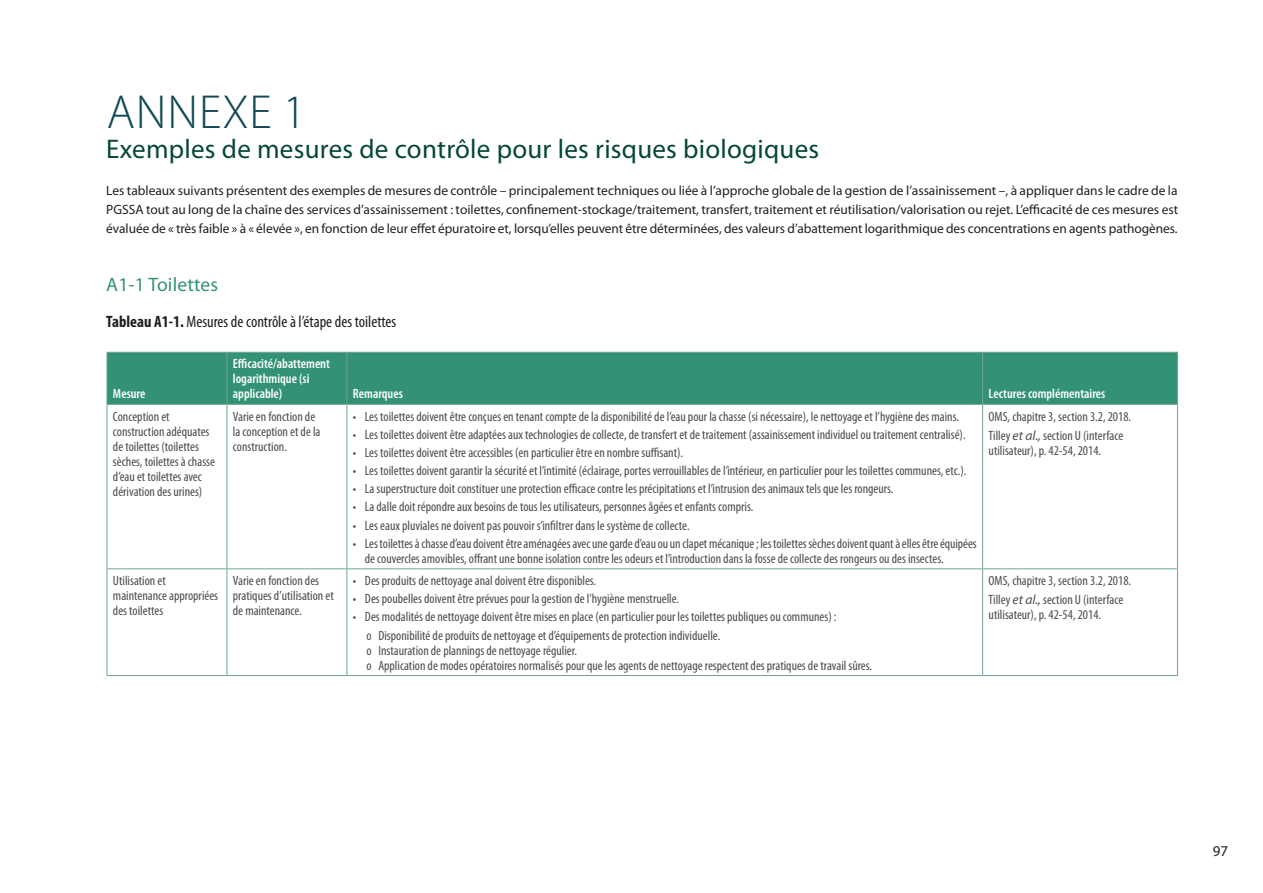
<style>
.page{position:relative;width:1263px;height:893px;background:#fff}
.page>*{position:absolute;margin:0;border:0;box-sizing:border-box;transform-origin:0 0}
.Title_level_1{font:300 48px "Myriad Pro";letter-spacing:.02em;color:#124956}
._1_1_header{font:27px "Myriad Pro";letter-spacing:.01em;color:#064737}
.Title_level_2_subheader{font:19.5px "Myriad Pro";letter-spacing:.01em;color:#339276}
.Table_title{font:condensed 16.5px "Myriad Pro";color:#231f20}
.t1{font:15px "Myriad Pro";color:#231f20}
.Table_text_bullet_1{font:condensed 13.5px/15px "Myriad Pro";color:#4b4c4d}
.Body_text{font:13.5px/18.8px "Myriad Pro";letter-spacing:-.005em;color:#231f20;text-align:justify}
.Table_text{font:condensed 13.5px/15px "Myriad Pro";color:#4b4c4d}
.Table_bullet_level_2{font:condensed 13.5px "Myriad Pro";color:#4b4c4d}
.Table_text-2{font:600 condensed 13.5px/15px "Myriad Pro";color:#fff}
.s1{font-weight:700}
.s2{font-style:italic;font-stretch:normal}
</style>
<div class="page">
<div style="left:108px;top:353px;width:1069px;height:51px;background:#339276"></div>
<svg style="left:108px;top:405px;width:1069px;height:270px"></svg>
<hr style="left:107px;top:352px;width:120px;height:1px;background:#6ea590">
<hr style="left:107px;top:353px;width:1px;height:51px;background:#6ea590">
<hr style="left:227px;top:352px;width:120px;height:1px;background:#6ea590">
<hr style="left:227px;top:353px;width:1px;height:51px;background:#6ea590">
<hr style="left:347px;top:352px;width:636px;height:1px;background:#6ea590">
<hr style="left:346px;top:353px;width:1px;height:51px;background:#6ea590">
<hr style="left:983px;top:352px;width:195px;height:1px;background:#6ea590">
<hr style="left:982px;top:353px;width:1px;height:51px;background:#6ea590">
<hr style="left:1177px;top:353px;width:1px;height:51px;background:#6ea590">
<hr style="left:107px;top:404px;width:120px;height:1px;background:#6ea590">
<hr style="left:107px;top:405px;width:1px;height:163px;background:#6ea590">
<hr style="left:227px;top:404px;width:120px;height:1px;background:#6ea590">
<hr style="left:227px;top:405px;width:1px;height:163px;background:#6ea590">
<hr style="left:347px;top:404px;width:636px;height:1px;background:#6ea590">
<hr style="left:346px;top:405px;width:1px;height:163px;background:#6ea590">
<hr style="left:983px;top:404px;width:195px;height:1px;background:#6ea590">
<hr style="left:982px;top:405px;width:1px;height:163px;background:#6ea590">
<hr style="left:1177px;top:405px;width:1px;height:163px;background:#6ea590">
<hr style="left:107px;top:568px;width:120px;height:1px;background:#6ea590">
<hr style="left:107px;top:569px;width:1px;height:106px;background:#6ea590">
<hr style="left:227px;top:568px;width:120px;height:1px;background:#6ea590">
<hr style="left:227px;top:569px;width:1px;height:106px;background:#6ea590">
<hr style="left:347px;top:568px;width:636px;height:1px;background:#6ea590">
<hr style="left:346px;top:569px;width:1px;height:106px;background:#6ea590">
<hr style="left:983px;top:568px;width:195px;height:1px;background:#6ea590">
<hr style="left:982px;top:569px;width:1px;height:106px;background:#6ea590">
<hr style="left:1177px;top:569px;width:1px;height:106px;background:#6ea590">
<hr style="left:107px;top:675px;width:120px;height:1px;background:#6ea590">
<hr style="left:227px;top:675px;width:120px;height:1px;background:#6ea590">
<hr style="left:347px;top:675px;width:636px;height:1px;background:#6ea590">
<hr style="left:983px;top:675px;width:195px;height:1px;background:#6ea590">
<p class="Title_level_1" style="left:107px;top:85px;width:201px">ANNEXE 1</p>
<p class="_1_1_header" style="left:106px;top:132px;width:714px">Exemples de mesures de contrôle pour les risques biologiques</p>
<p class="Body_text" style="left:106px;top:181px;width:1073px">Les tableaux suivants présentent des exemples de mesures de contrôle – principalement techniques ou liée à l’approche globale de la gestion de l’assainissement –, à appliquer dans le cadre de la PGSSA tout au long de la chaîne des services d’assainissement : toilettes, confinement-stockage/traitement, transfert, traitement et réutilisation/valorisation ou rejet. L’efficacité de ces mesures est évaluée de « très faible » à « élevée », en fonction de leur effet épuratoire et, lorsqu’elles peuvent être déterminées, des valeurs d’abattement logarithmique des concentrations en agents pathogènes.</p>
<p class="Title_level_2_subheader" style="left:106px;top:272px;width:114px">A1-1 Toilettes</p>
<p class="Table_title" style="left:106px;top:312px;width:292px"><span class="s1">Tableau A1-1.</span> Mesures de contrôle à l’étape des toilettes</p>
<p class="Table_text-2" style="left:113px;top:387px;width:34px">Mesure</p>
<p class="Table_text-2" style="left:233px;top:357px;width:99px">Efficacité/abattement logarithmique (si applicable)</p>
<p class="Table_text-2" style="left:353px;top:387px;width:52px">Remarques</p>
<p class="Table_text-2" style="left:989px;top:387px;width:118px">Lectures complémentaires</p>
<p class="Table_text" style="left:113px;top:408px;width:104px">Conception et construction adéquates de toilettes (toilettes sèches, toilettes à chasse d’eau et toilettes avec dérivation des urines)</p>
<p class="Table_text" style="left:233px;top:408px;width:89px">Varie en fonction de la conception et de la construction.</p>
<p class="Table_text_bullet_1" style="left:353px;top:408px;width:608px">• Les toilettes doivent être conçues en tenant compte de la disponibilité de l’eau pour la chasse (si nécessaire), le nettoyage et l’hygiène des mains.</p>
<p class="Table_text_bullet_1" style="left:353px;top:427px;width:614px">• Les toilettes doivent être adaptées aux technologies de collecte, de transfert et de traitement (assainissement individuel ou traitement centralisé).</p>
<p class="Table_text_bullet_1" style="left:353px;top:445px;width:332px">• Les toilettes doivent être accessibles (en particulier être en nombre suffisant).</p>
<p class="Table_text_bullet_1" style="left:353px;top:463px;width:615px">• Les toilettes doivent garantir la sécurité et l’intimité (éclairage, portes verrouillables de l’intérieur, en particulier pour les toilettes communes, etc.).</p>
<p class="Table_text_bullet_1" style="left:353px;top:481px;width:542px">• La superstructure doit constituer une protection efficace contre les précipitations et l’intrusion des animaux tels que les rongeurs.</p>
<p class="Table_text_bullet_1" style="left:353px;top:499px;width:402px">• La dalle doit répondre aux besoins de tous les utilisateurs, personnes âgées et enfants compris.</p>
<p class="Table_text_bullet_1" style="left:353px;top:517px;width:338px">• Les eaux pluviales ne doivent pas pouvoir s’infiltrer dans le système de collecte.</p>
<p class="Table_text_bullet_1" style="left:365px;top:536px;width:613px;text-indent:-12px">• Les toilettes à chasse d’eau doivent être aménagées avec une garde d’eau ou un clapet mécanique ; les toilettes sèches doivent quant à elles être équipées de couvercles amovibles, offrant une bonne isolation contre les odeurs et l’introduction dans la fosse de collecte des rongeurs ou des insectes.</p>
<p class="Table_text" style="left:113px;top:573px;width:107px">Utilisation et maintenance appropriées des toilettes</p>
<p class="Table_text_bullet_1" style="left:233px;top:573px;width:102px">Varie en fonction des pratiques d’utilisation et de maintenance.</p>
<p class="Table_text_bullet_1" style="left:353px;top:573px;width:245px">• Des produits de nettoyage anal doivent être disponibles.</p>
<p class="Table_text_bullet_1" style="left:353px;top:591px;width:328px">• Des poubelles doivent être prévues pour la gestion de l’hygiène menstruelle.</p>
<p class="Table_text_bullet_1" style="left:353px;top:609px;width:485px">• Des modalités de nettoyage doivent être mises en place (en particulier pour les toilettes publiques ou communes) :</p>
<p class="Table_bullet_level_2" style="left:366px;top:627px;width:355px">o Disponibilité de produits de nettoyage et d’équipements de protection individuelle.</p>
<p class="Table_bullet_level_2" style="left:366px;top:642px;width:212px">o Instauration de plannings de nettoyage régulier.</p>
<p class="Table_bullet_level_2" style="left:366px;top:657px;width:507px">o Application de modes opératoires normalisés pour que les agents de nettoyage respectent des pratiques de travail sûres.</p>
<p class="Table_text" style="left:989px;top:408px;width:144px">OMS, chapitre 3, section 3.2, 2018.</p>
<p class="Table_text" style="left:989px;top:428px;width:136px">Tilley <span class="s2">et al.,</span> section U (interface utilisateur), p. 42-54, 2014.</p>
<p class="Table_text" style="left:989px;top:573px;width:144px">OMS, chapitre 3, section 3.2, 2018.</p>
<p class="Table_text" style="left:989px;top:592px;width:136px">Tilley <span class="s2">et al.,</span> section U (interface utilisateur), p. 42-54, 2014.</p>
<p class="t1" style="left:1213px;top:841px;width:17px">97</p>
</div>
